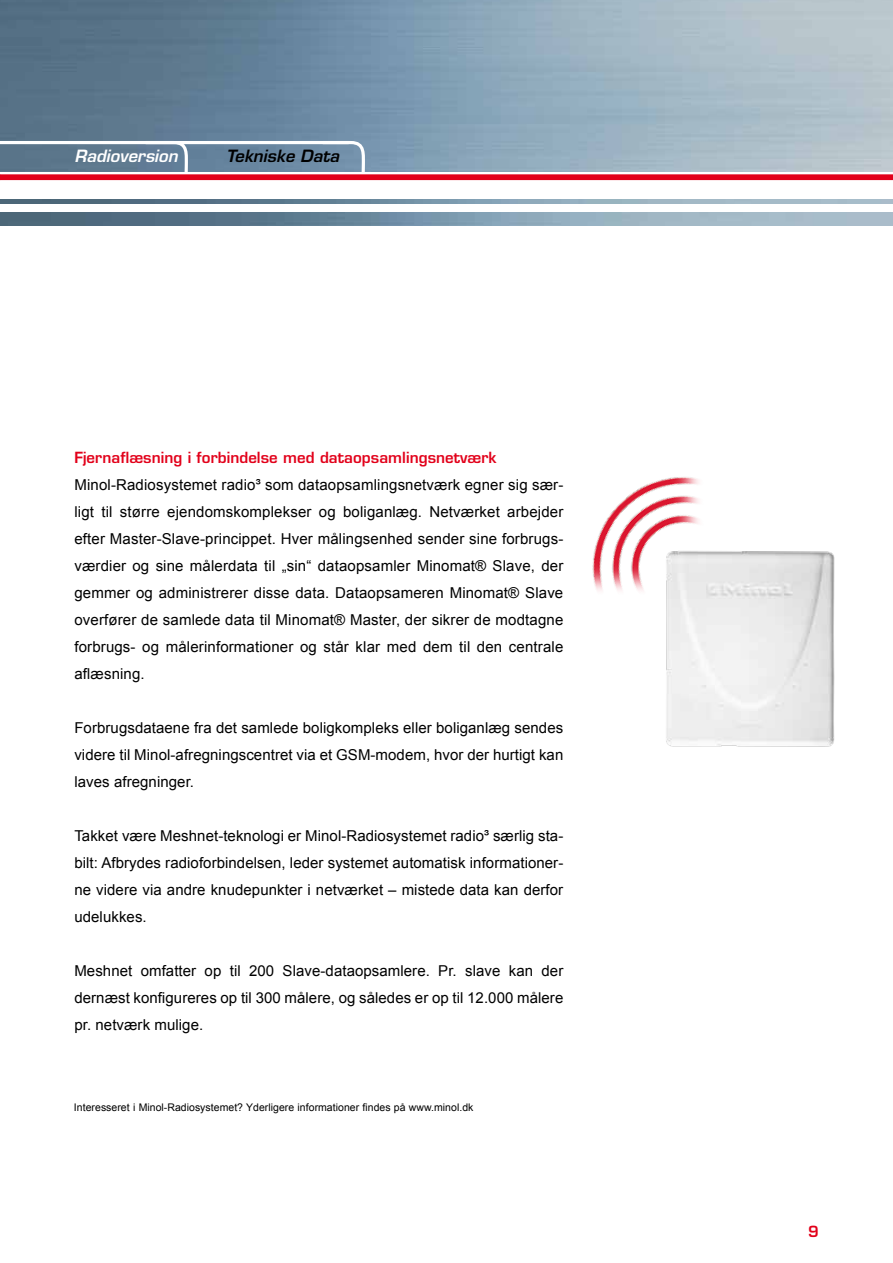
<style>
.page{position:relative;width:893px;height:1263px;background:#fff}
.page>*{position:absolute;margin:0;border:0;box-sizing:border-box;transform-origin:0 0}
.t1{font:italic 600 16.5px "Eurostile LT Std";letter-spacing:.005em;color:#fff}
.t2{font:italic 600 16.5px "Eurostile LT Std";letter-spacing:.005em;color:#000}
.t3{font:15px/27px "Arial";letter-spacing:.005em;color:#000;text-align:justify}
.t4{font:600 15px "Eurostile LT Std";letter-spacing:.005em;color:#e2001a}
.t5{font:10.5px "Arial";letter-spacing:.005em;color:#000}
</style>
<div class="page">
<img style="left:0;top:0;width:893px;height:171px">
<img style="left:1px;top:213px;width:892px;height:12px">
<img style="left:1px;top:200px;width:892px;height:3px">
<div style="left:0;top:174px;width:893px;height:6px;background:#e2001a"></div>
<svg style="left:0;top:213px;width:1px;height:12px"></svg>
<img style="left:666px;top:551px;width:169px;height:196px">
<img style="left:592px;top:477px;width:170px;height:172px">
<svg style="left:142px;top:139px;width:49px;height:36px;background:#798ca3"></svg>
<hr style="left:0;top:141px;width:349px;height:3px;background:#fff">
<svg style="left:319px;top:139px;width:49px;height:36px"></svg>
<p class="t1" style="left:74px;top:146px;width:105px">Radioversion</p>
<p class="t2" style="left:226px;top:146px;width:115px">Tekniske Data</p>
<p class="t4" style="left:74px;top:448px;width:424px">Fjernaflæsning i forbindelse med dataopsamlingsnetværk</p>
<p class="t3" style="left:74px;top:471px;width:490px">Minol-Radiosystemet radio³ som dataopsamlingsnetværk egner sig sær&shy;ligt til større ejendomskomplekser og boliganlæg. Netværket arbejder efter Master-Slave-princippet. Hver målingsenhed sender sine forbrugs&shy;værdier og sine målerdata til „sin“ dataopsamler Minomat® Slave, der gemmer og administrerer disse data. Dataopsameren Minomat® Slave overfører de samlede data til Minomat® Master, der sikrer de modtagne forbrugs- og målerinformationer og står klar med dem til den centrale aflæsning.</p>
<p class="t3" style="left:74px;top:714px;width:490px">Forbrugsdataene fra det samlede boligkompleks eller boliganlæg sendes videre til Minol-afregningscentret via et GSM-modem, hvor der hurtigt kan laves afregninger.</p>
<p class="t3" style="left:74px;top:822px;width:490px">Takket være Meshnet-teknologi er Minol-Radiosystemet radio³ særlig sta&shy;bilt: Afbrydes radioforbindelsen, leder systemet automatisk informationer&shy;ne videre via andre knudepunkter i netværket – mistede data kan derfor udelukkes.</p>
<p class="t3" style="left:74px;top:957px;width:490px">Meshnet omfatter op til 200 Slave-dataopsamlere. Pr. slave kan der dernæst konfigureres op til 300 målere, og således er op til 12.000 målere pr. netværk mulige.</p>
<p class="t5" style="left:74px;top:1100px;width:401px">Interesseret i Minol-Radiosystemet? Yderligere informationer findes på www.minol.dk</p>
<p class="t4" style="left:808px;top:1222px;width:12px">9</p>
</div>
